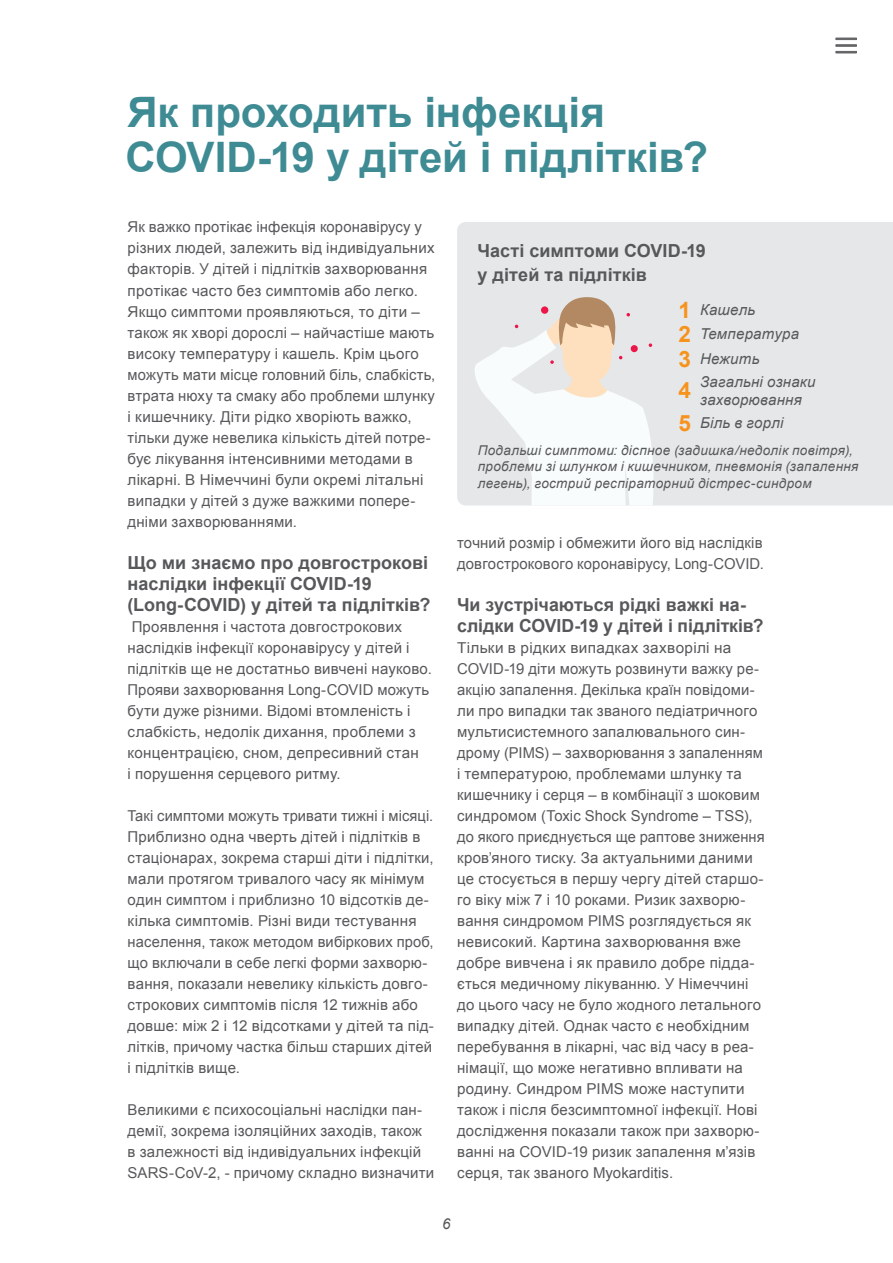
<style>
.page{position:relative;width:893px;height:1263px;background:#fff}
.page>*{position:absolute;margin:0;border:0;box-sizing:border-box;transform-origin:0 0}
.t1{font:700 42px/45px "Arial";color:#3e8b94}
.t2{font:700 22.5px "Arial";color:#f7931d}
.t3{font:700 18px/21px "Arial";letter-spacing:.005em;color:#57585a}
.t4{font:15px/21px "Arial";letter-spacing:.015em;color:#57585a}
.t5{font:italic 15px/18px "Arial";letter-spacing:.015em;color:#57585a}
.t6{font:italic 13.5px/16.2px "Arial";letter-spacing:.025em;color:#57585a}
.s1{font-weight:700;font-style:normal;font-size:22.5px;color:#f7931d}
</style>
<div class="page">
<svg style="left:835px;top:38px;width:22px;height:15px"></svg>
<div style="left:457px;top:222px;width:436px;height:283px;background:#e6e7e9"></div>
<svg style="left:473px;top:297px;width:184px;height:208px"></svg>
<div style="left:541px;top:306px;width:7px;height:8px;background:#ed164b;border-radius:50%"></div>
<h1 class="t1" style="left:126px;top:92px;width:584px">Як проходить інфекція<br>COVID-19 у дітей і підлітків?</h1>
<p class="t4" style="left:128px;top:217px;width:309px">Як важко протікає інфекція коронавірусу у різних людей, залежить від індивідуальних факторів. У дітей і підлітків захворювання протікає часто без симптомів або легко.<br>Якщо симптоми проявляються, то діти – також як хворі дорослі – найчастіше мають високу температуру і кашель. Крім цього можуть мати місце головний біль, слабкість, втрата нюху та смаку або проблеми шлунку і кишечнику. Діти рідко хворіють важко, тільки дуже невелика кількість дітей потре&shy;бує лікування інтенсивними методами в лікарні. В Німеччині були окремі літальні випадки у дітей з дуже важкими попере&shy;дніми захворюваннями.</p>
<p class="t3" style="left:128px;top:552px;width:304px">Що ми знаємо про довгострокові наслідки інфекції COVID-19 (Long-COVID) у дітей та підлітків?</p>
<p class="t4" style="left:128px;top:616px;width:306px">Проявлення і частота довгострокових наслідків інфекції коронавірусу у дітей і підлітків ще не достатньо вивчені науково.<br>Прояви захворювання Long-COVID можуть бути дуже різними. Відомі втомленість і слабкість, недолік дихання, проблеми з концентрацією, сном, депресивний стан<br>і порушення серцевого ритму.</p>
<p class="t4" style="left:128px;top:805px;width:308px">Такі симптоми можуть тривати тижні і місяці.<br>Приблизно одна чверть дітей і підлітків в стаціонарах, зокрема старші діти і підлітки, мали протягом тривалого часу як мінімум один симптом і приблизно 10 відсотків де&shy;кілька симптомів. Різні види тестування населення, також методом вибіркових проб, що включали в себе легкі форми захворю&shy;вання, показали невелику кількість довго&shy;строкових симптомів після 12 тижнів або довше: між 2 і 12 відсотками у дітей та під&shy;літків, причому частка більш старших дітей і підлітків вище.</p>
<p class="t4" style="left:128px;top:1099px;width:308px">Великими є психосоціальні наслідки пан&shy;демії, зокрема ізоляційних заходів, також<br>в залежності від індивідуальних інфекцій SARS-CoV-2, - причому складно визначити</p>
<p class="t3" style="left:478px;top:239px;width:230px;line-height:24px">Часті симптоми COVID-19 у дітей та підлітків</p>
<p class="t5" style="left:678px;top:301px;width:78px"><span class="s1">1</span> Кашель</p>
<p class="t5" style="left:678px;top:350px;width:83px"><span class="s1">3</span> Нежить</p>
<h2 class="t2" style="left:678px;top:375px;width:14px">4</h2>
<p class="t5" style="left:700px;top:373px;width:117px">Загальні ознаки захворювання</p>
<p class="t5" style="left:678px;top:414px;width:107px"><span class="s1">5</span> Біль в горлі</p>
<p class="t5" style="left:678px;top:325px;width:122px"><span class="s1">2</span> Температура</p>
<p class="t6" style="left:478px;top:443px;width:382px">Подальші симптоми: діспное (задишка/недолік повітря), проблеми зі шлунком і кишечником, пневмонія (запалення легень), гострий респіраторний дістрес-синдром</p>
<p class="t4" style="left:457px;top:532px;width:308px">точний розмір і обмежити його від наслідків довгострокового коронавірусу, Long-COVID.</p>
<p class="t3" style="left:457px;top:594px;width:308px">Чи зустрічаються рідкі важкі на&shy;слідки COVID-19 у дітей і підлітків?</p>
<p class="t4" style="left:457px;top:637px;width:309px">Тільки в рідких випадках захворілі на COVID-19 діти можуть розвинути важку ре&shy;акцію запалення. Декілька країн повідоми&shy;ли про випадки так званого педіатричного мультисистемного запалювального син&shy;дрому (PIMS) – захворювання з запаленням і температурою, проблемами шлунку та кишечнику і серця – в комбінації з шоковим синдромом (Toxic Shock Syndrome – TSS), до якого приєднується ще раптове зниження кров’яного тиску. За актуальними даними це стосується в першу чергу дітей старшо&shy;го віку між 7 і 10 роками. Ризик захворю&shy;вання синдромом PIMS розглядується як невисокий. Картина захворювання вже добре вивчена і як правило добре підда&shy;ється медичному лікуванню. У Німеччині до цього часу не було жодного летального випадку дітей. Однак часто є необхідним перебування в лікарні, час від часу в реа&shy;німації, що може негативно впливати на родину. Синдром PIMS може наступити також і після безсимптомної інфекції. Нові дослідження показали також при захворю&shy;ванні на COVID-19 ризик запалення м’язів серця, так званого Myokarditis.</p>
<p class="t5" style="left:442px;top:1215px;width:10px">6</p>
</div>
